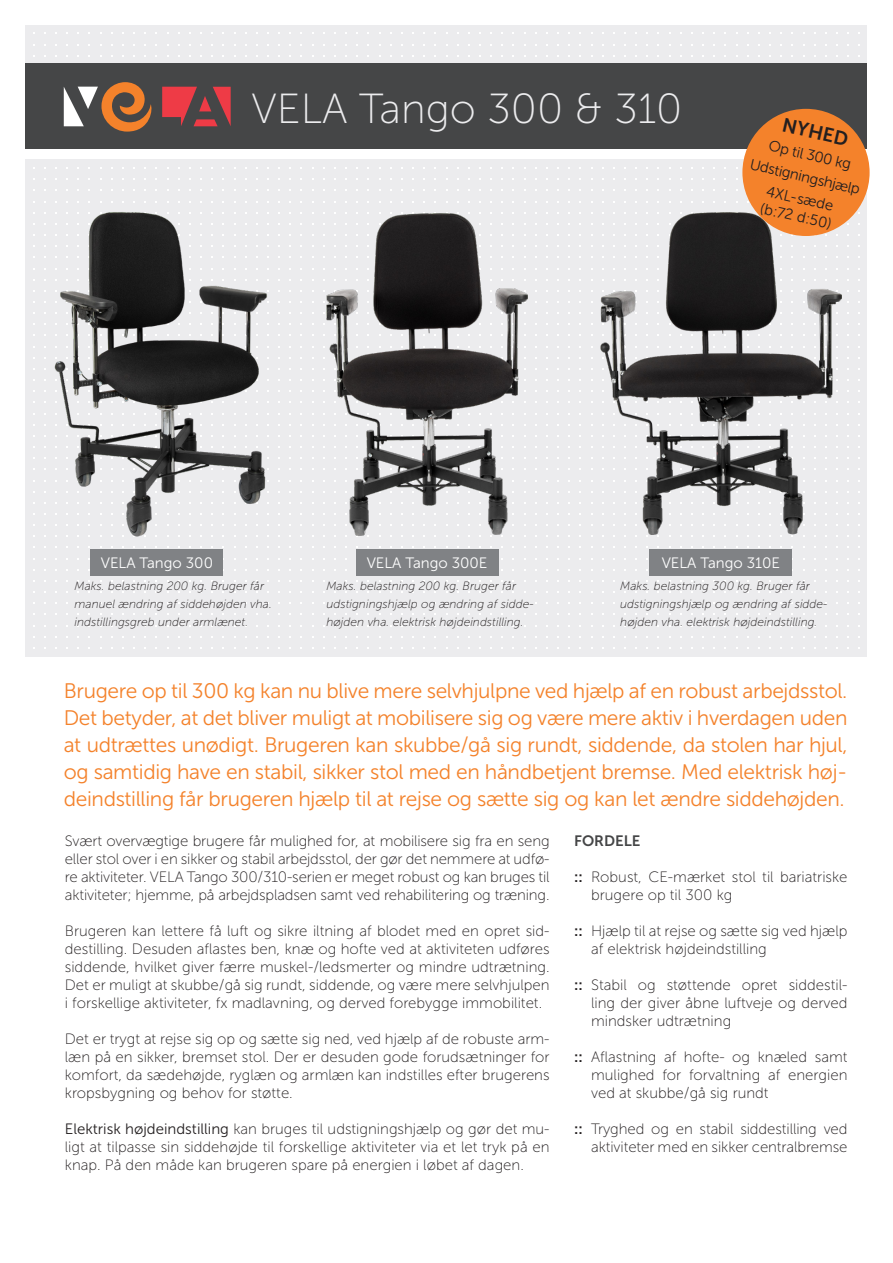
<style>
.page{position:relative;width:893px;height:1263px;background:#fff}
.page>*{position:absolute;margin:0;border:0;box-sizing:border-box;transform-origin:0 0}
.Titeloverskrift{font:42px "Museo Sans 100";color:#ececee}
.Overskrift_orange{font:21px/27px "Museo Sans 300";letter-spacing:-.015em;color:#f4822b;text-align:justify}
.t1{font:19.5px "Museo Sans 700";color:#231f20}
.Brødtekst_med_afsnitsafstand{font:15px/18px "Museo Sans 100";color:#231f20;text-align:justify}
.Bullit_tekst_m_afsnitsafstand{font:15px/18px "Museo Sans 100";color:#231f20}
.t2{font:15px "Museo Sans 300";color:#231f20}
.Variantnavn_v_foto{font:15px "Museo Sans 300";color:#fff}
.Underoverskrifter{font:15px "Museo Sans 700";color:#454647}
.Billedforklaringer_venstre{font:italic 12px/18px "Museo Sans 100";color:#231f20}
.s1{font-family:"Museo Sans 700"}
.s2{font-family:"Museo Sans 300"}
</style>
<div class="page">
<div style="left:26px;top:159px;width:841px;height:498px;background:#ececee"></div>
<div style="left:26px;top:26px;width:841px;height:38px;background:#ececee"></div>
<div style="left:26px;top:64px;width:841px;height:85px;background:#454647"></div>
<svg style="left:84px;top:87px;width:14px;height:22px"></svg>
<svg style="left:199px;top:96px;width:12px;height:15px"></svg>
<svg style="left:213px;top:87px;width:18px;height:39px"></svg>
<svg style="left:197px;top:119px;width:21px;height:7px"></svg>
<svg style="left:64px;top:87px;width:20px;height:39px"></svg>
<svg style="left:162px;top:87px;width:35px;height:39px"></svg>
<svg style="left:101px;top:82px;width:51px;height:50px"></svg>
<img style="left:44px;top:202px;width:236px;height:335px">
<div style="left:356px;top:549px;width:142px;height:27px;background:#808285"></div>
<img style="left:326px;top:214px;width:202px;height:321px">
<div style="left:91px;top:549px;width:132px;height:27px;background:#808285"></div>
<div style="left:649px;top:549px;width:143px;height:27px;background:#808285"></div>
<img style="left:600px;top:213px;width:241px;height:321px">
<div style="left:742px;top:109px;width:128px;height:127px;background:#f4822b;border-radius:50%"></div>
<p class="Titeloverskrift" style="left:251px;top:86px;width:432px">VELA Tango 300 &amp; 310</p>
<p class="t1" style="left:785px;top:114px;width:69px;rotate:13deg">NYHED</p>
<p class="t2" style="left:771px;top:138px;width:86px;rotate:13deg">Op til 300 kg</p>
<p class="t2" style="left:752px;top:156px;width:114px;rotate:13deg">Udstigningshjælp</p>
<p class="t2" style="left:768px;top:183px;width:70px;rotate:13deg">4XL-sæde</p>
<p class="t2" style="left:762px;top:200px;width:75px;rotate:13deg">(b:72 d:50)</p>
<p class="Variantnavn_v_foto" style="left:101px;top:555px;width:114px">VELA Tango 300</p>
<p class="Variantnavn_v_foto" style="left:367px;top:555px;width:122px">VELA Tango 300E</p>
<p class="Variantnavn_v_foto" style="left:662px;top:555px;width:120px">VELA Tango 310E</p>
<p class="Billedforklaringer_venstre" style="left:75px;top:577px;width:199px">Maks. belastning 200 kg. Bruger får manuel ændring af siddehøjden vha. indstillingsgreb under armlænet.</p>
<p class="Billedforklaringer_venstre" style="left:326px;top:577px;width:209px">Maks. belastning 200 kg. Bruger får udstigningshjælp og ændring af sidde&shy;højden vha. elektrisk højdeindstilling.</p>
<p class="Billedforklaringer_venstre" style="left:620px;top:577px;width:209px">Maks. belastning 300 kg. Bruger får udstigningshjælp og ændring af sidde&shy;højden vha. elektrisk højdeindstilling.</p>
<p class="Overskrift_orange" style="left:64px;top:678px;width:785px">Brugere op til 300 kg kan nu blive mere selvhjulpne ved hjælp af en robust arbejdsstol.<br>Det betyder, at det bliver muligt at mobilisere sig og være mere aktiv i hverdagen uden at udtrættes unødigt. Brugeren kan skubbe/gå sig rundt, siddende, da stolen har hjul, og samtidig have en stabil, sikker stol med en håndbetjent bremse. Med elektrisk høj&shy;deindstilling får brugeren hjælp til at rejse og sætte sig og kan let ændre siddehøjden.</p>
<p class="Underoverskrifter" style="left:574px;top:832px;width:68px">FORDELE</p>
<p class="Bullit_tekst_m_afsnitsafstand" style="left:591px;top:868px;width:258px;text-indent:-17px"><span class="s1">::</span> Robust, CE-mærket stol til bariatriske brugere op til 300 kg</p>
<p class="Bullit_tekst_m_afsnitsafstand" style="left:591px;top:922px;width:258px;text-indent:-17px"><span class="s1">::</span> Hjælp til at rejse og sætte sig ved hjælp af elektrisk højdeindstilling</p>
<p class="Bullit_tekst_m_afsnitsafstand" style="left:591px;top:976px;width:258px;text-align:justify;text-indent:-17px"><span class="s1">::</span> Stabil og støttende opret siddestil&shy;ling der giver åbne luftveje og derved mindsker udtrætning</p>
<p class="Bullit_tekst_m_afsnitsafstand" style="left:591px;top:1048px;width:258px;text-align:justify;text-indent:-17px"><span class="s1">::</span> Aflastning af hofte- og knæled samt mulighed for forvaltning af energien ved at skubbe/gå sig rundt</p>
<p class="Bullit_tekst_m_afsnitsafstand" style="left:574px;top:1120px;width:275px;text-align:right"><span class="s1">::</span> Tryghed og en stabil siddestilling ved aktiviteter med en sikker centralbremse</p>
<p class="Brødtekst_med_afsnitsafstand" style="left:65px;top:832px;width:486px">Svært overvægtige brugere får mulighed for, at mobilisere sig fra en seng eller stol over i en sikker og stabil arbejdsstol, der gør det nemmere at udfø&shy;re aktiviteter. VELA Tango 300/310-serien er meget robust og kan bruges til aktiviteter; hjemme, på arbejdspladsen samt ved rehabilitering og træning.</p>
<p class="Brødtekst_med_afsnitsafstand" style="left:65px;top:922px;width:486px">Brugeren kan lettere få luft og sikre iltning af blodet med en opret sid&shy;destilling. Desuden aflastes ben, knæ og hofte ved at aktiviteten udføres siddende, hvilket giver færre muskel-/ledsmerter og mindre udtrætning.<br>Det er muligt at skubbe/gå sig rundt, siddende, og være mere selvhjulpen i forskellige aktiviteter, fx madlavning, og derved forebygge immobilitet.</p>
<p class="Brødtekst_med_afsnitsafstand" style="left:65px;top:1030px;width:486px">Det er trygt at rejse sig op og sætte sig ned, ved hjælp af de robuste arm&shy;læn på en sikker, bremset stol. Der er desuden gode forudsætninger for komfort, da sædehøjde, ryglæn og armlæn kan indstilles efter brugerens kropsbygning og behov for støtte.</p>
<p class="Brødtekst_med_afsnitsafstand" style="left:65px;top:1120px;width:486px"><span class="s2">Elektrisk højdeindstilling</span> kan bruges til udstigningshjælp og gør det mu&shy;ligt at tilpasse sin siddehøjde til forskellige aktiviteter via et let tryk på en knap. På den måde kan brugeren spare på energien i løbet af dagen.</p>
</div>
